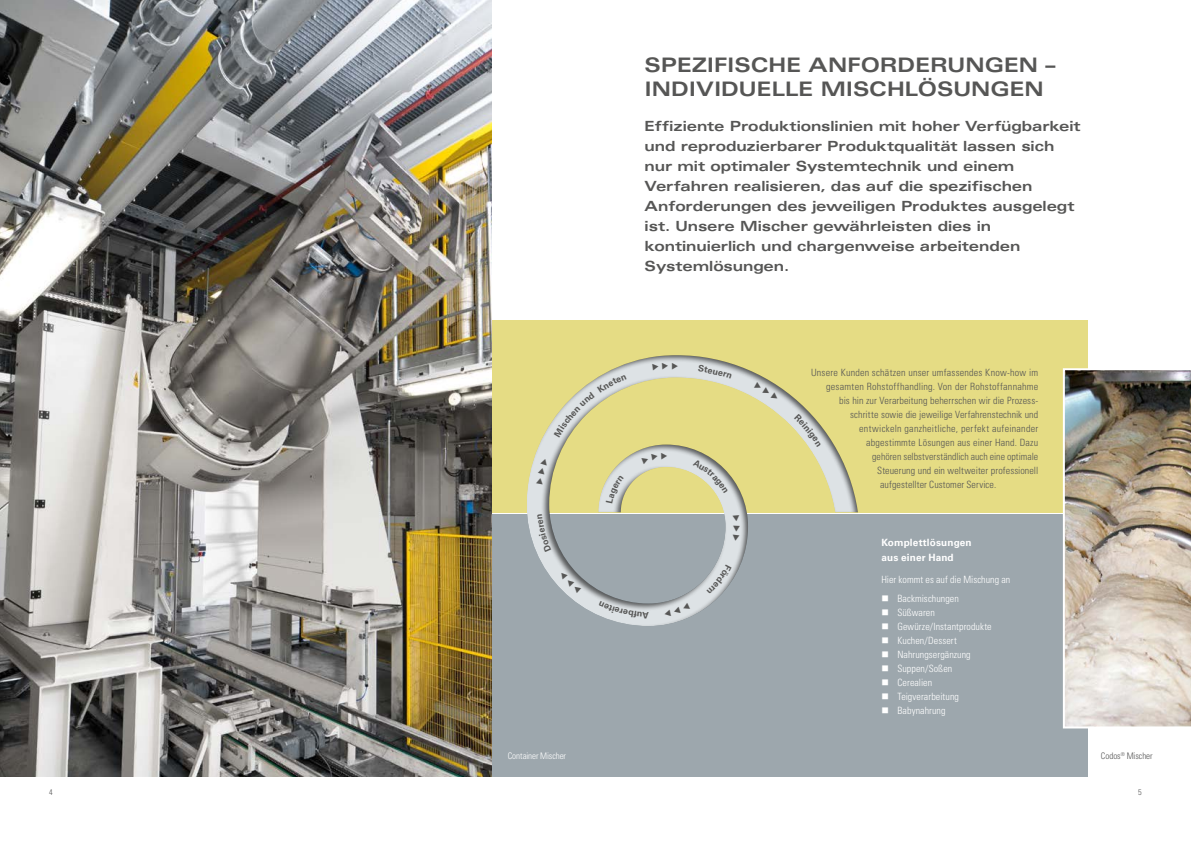
<style>
.page{position:relative;width:1191px;height:842px;background:#fff}
.page>*{position:absolute;margin:0;border:0;box-sizing:border-box;transform-origin:0 0}
.t1{font:700 expanded 20px/24px "Univers LT Std";color:#565655}
.t2{font:700 expanded 14px/20px "Univers LT Std";letter-spacing:-.01em;color:#565655}
.t3{font:300 condensed 10px "Univers LT Std";letter-spacing:.015em;color:#565655}
.t4{font:300 condensed 10px "Univers LT Std";letter-spacing:.005em;color:#fff}
.t5{font:700 10px/15px "Univers LT Std";letter-spacing:.01em;color:#fff}
.t6{font:300 condensed 9px "Univers LT Std";letter-spacing:-.01em;color:#fff}
.t7{font:300 condensed 9px "Univers LT Std";letter-spacing:-.01em;color:#565655}
.t8{font:300 condensed 8px "Univers LT Std";color:#565655}
</style>
<div class="page">
<img style="left:0;top:0;width:492px;height:776px">
<div style="left:492px;top:320px;width:595px;height:192px;background:#e5dc84"></div>
<div style="left:492px;top:514px;width:595px;height:263px;background:#9da7ad"></div>
<img style="left:1062px;top:368px;width:129px;height:360px">
<div style="left:526px;top:354px;width:346px;height:304px;background:#000;opacity:.61"></div>
<svg style="left:606px;top:475px;width:18px;height:28px"></svg>
<svg style="left:641px;top:452px;width:26px;height:12px"></svg>
<svg style="left:693px;top:459px;width:35px;height:34px"></svg>
<svg style="left:732px;top:515px;width:8px;height:26px"></svg>
<svg style="left:706px;top:565px;width:25px;height:29px"></svg>
<svg style="left:664px;top:603px;width:26px;height:14px"></svg>
<svg style="left:598px;top:601px;width:51px;height:17px"></svg>
<svg style="left:559px;top:571px;width:22px;height:23px"></svg>
<svg style="left:537px;top:514px;width:14px;height:38px"></svg>
<svg style="left:536px;top:458px;width:12px;height:26px"></svg>
<svg style="left:554px;top:374px;width:72px;height:63px"></svg>
<svg style="left:652px;top:362px;width:26px;height:9px"></svg>
<svg style="left:698px;top:365px;width:34px;height:14px"></svg>
<svg style="left:754px;top:382px;width:25px;height:19px"></svg>
<svg style="left:794px;top:414px;width:27px;height:33px"></svg>
<h1 class="t1" style="left:644px;top:53px;width:412px">SPEZIFISCHE ANFORDERUNGEN –<br>INDIVIDUELLE MISCHLÖSUNGEN</h1>
<p class="t2" style="left:644px;top:116px;width:438px">Effiziente Produktionslinien mit hoher Verfügbarkeit und reproduzierbarer Produktqualität lassen sich nur mit optimaler Systemtechnik und einem Verfahren realisieren, das auf die spezifischen Anforderungen des jeweiligen Produktes ausgelegt ist. Unsere Mischer gewährleisten dies in kontinuierlich und chargenweise arbeitenden Systemlösungen.</p>
<p class="t3" style="left:811px;top:366px;width:228px">Unsere Kunden schätzen unser umfassendes Know-how im</p>
<p class="t3" style="left:826px;top:380px;width:213px">gesamten Rohstoffhandling. Von der Rohstoffannahme</p>
<p class="t3" style="left:839px;top:394px;width:200px">bis hin zur Verarbeitung beherrschen wir die Prozess-</p>
<p class="t3" style="left:850px;top:408px;width:190px">schritte sowie die jeweilige Verfahrenstechnik und</p>
<p class="t3" style="left:859px;top:422px;width:181px">entwickeln ganzheitliche, perfekt aufeinander</p>
<p class="t3" style="left:866px;top:436px;width:174px">abgestimmte Lösungen aus einer Hand. Dazu</p>
<p class="t3" style="left:872px;top:450px;width:167px">gehören selbstverständlich auch eine optimale</p>
<p class="t3" style="left:877px;top:464px;width:162px">Steuerung und ein weltweiter professionell</p>
<p class="t3" style="left:880px;top:478px;width:117px">aufgestellter Customer Service.</p>
<p class="t5" style="left:881px;top:535px;width:92px">Komplettlösungen aus einer Hand</p>
<p class="t4" style="left:881px;top:574px;width:130px">Hier kommt es auf die Mischung an</p>
<p class="t4" style="left:881px;top:593px;width:79px">■ Backmischungen</p>
<p class="t4" style="left:881px;top:607px;width:55px">■ Süßwaren</p>
<p class="t4" style="left:881px;top:621px;width:112px">■ Gewürze/Instantprodukte</p>
<p class="t4" style="left:881px;top:635px;width:77px">■ Kuchen/Dessert</p>
<p class="t4" style="left:881px;top:649px;width:91px">■ Nahrungsergänzung</p>
<p class="t4" style="left:881px;top:663px;width:72px">■ Suppen/Soßen</p>
<p class="t4" style="left:881px;top:677px;width:52px">■ Cerealien</p>
<p class="t4" style="left:881px;top:691px;width:79px">■ Teigverarbeitung</p>
<p class="t4" style="left:881px;top:705px;width:66px">■ Babynahrung</p>
<p class="t6" style="left:508px;top:750px;width:60px">Container Mischer</p>
<p class="t7" style="left:1101px;top:750px;width:53px">Codos<sup>®</sup> Mischer</p>
<p class="t8" style="left:49px;top:788px;width:5px">4</p>
<p class="t8" style="left:1138px;top:788px;width:5px">5</p>
</div>
